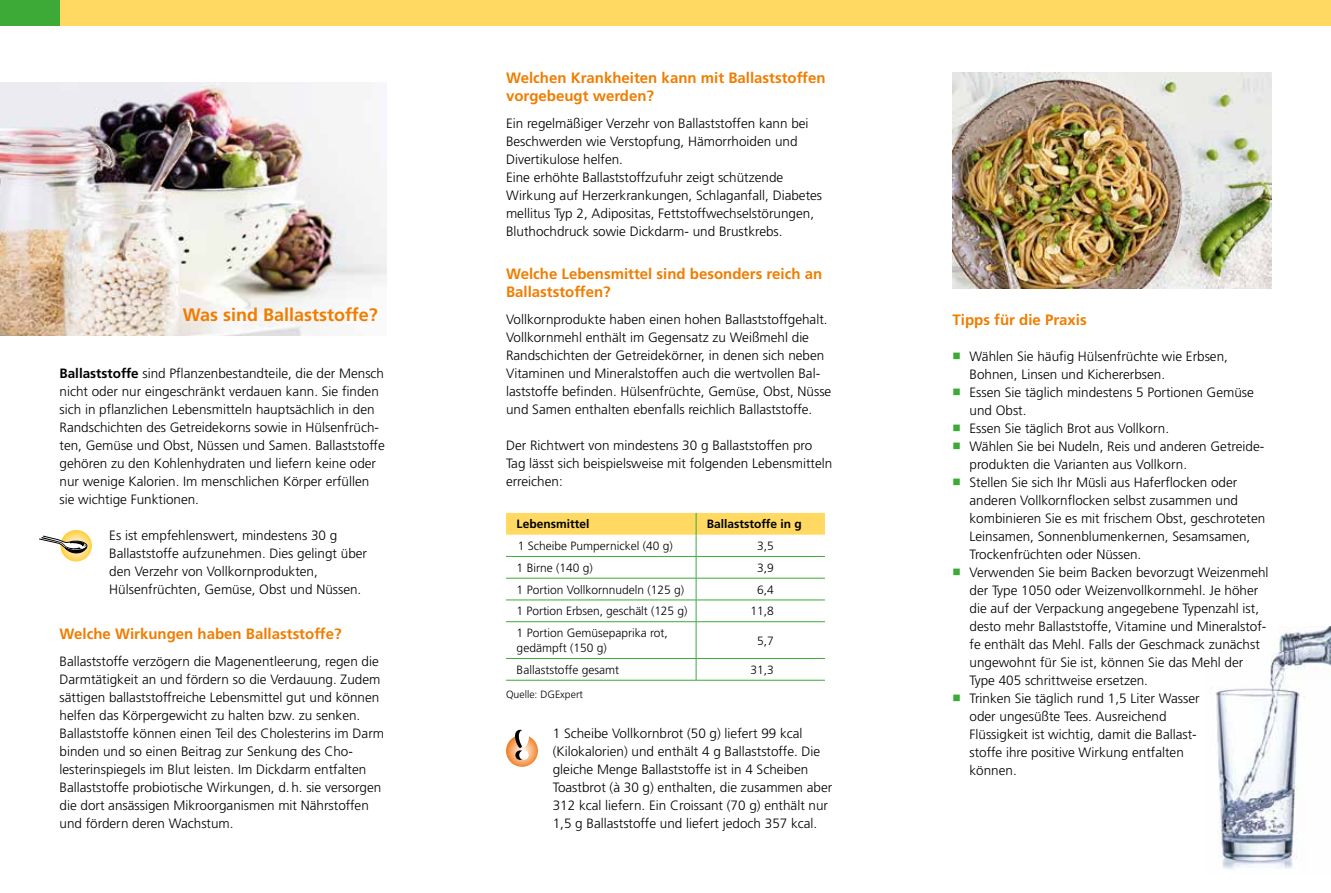
<style>
.page{position:relative;width:1331px;height:893px;background:#fff}
.page>*{position:absolute;margin:0;border:0;box-sizing:border-box;transform-origin:0 0}
.t1{font:700 18px "Frutiger LT Std";color:#ef7d00}
.t2{font:700 15px/18px "Frutiger LT Std";color:#ef7d00}
.t3{font:300 13.5px/18px "Frutiger LT Std";color:#000}
.t4{font:300 12px/15px "Frutiger LT Std";color:#000}
.t5{font:700 12px "Frutiger LT Std";color:#000}
.t6{font:300 10.5px "Frutiger LT Std";color:#000}
.s1{font-weight:700}
.s2{color:#3daa37}
</style>
<div class="page">
<img style="left:0;top:83px;width:387px;height:253px">
<img style="left:1215px;top:626px;width:116px;height:243px">
<svg style="left:506px;top:513px;width:319px;height:108px"></svg>
<hr style="left:506px;top:621px;width:190px;height:1px;background:#3daa37">
<hr style="left:696px;top:621px;width:129px;height:1px;background:#3daa37">
<hr style="left:696px;top:622px;width:1px;height:36px;background:#3daa37">
<hr style="left:506px;top:658px;width:190px;height:1px;background:#3daa37">
<hr style="left:696px;top:658px;width:129px;height:1px;background:#3daa37">
<svg style="left:696px;top:659px;width:1px;height:21px"></svg>
<hr style="left:506px;top:680px;width:190px;height:1px;background:#3daa37">
<hr style="left:696px;top:680px;width:129px;height:1px;background:#3daa37">
<div style="left:0;top:0;width:1331px;height:26px;background:#ffd962"></div>
<div style="left:0;top:0;width:60px;height:26px;background:#3daa37"></div>
<svg style="left:60px;top:530px;width:32px;height:31px"></svg>
<svg style="left:39px;top:535px;width:50px;height:20px"></svg>
<svg style="left:506px;top:735px;width:32px;height:32px"></svg>
<svg style="left:515px;top:730px;width:14px;height:30px"></svg>
<img style="left:952px;top:72px;width:319px;height:217px">
<h1 class="t1" style="left:183px;top:304px;width:197px">Was sind Ballaststoffe?</h1>
<p class="t3" style="left:60px;top:365px;width:327px"><span class="s1">Ballaststoffe</span> sind Pflanzenbestandteile, die der Mensch nicht oder nur eingeschränkt verdauen kann. Sie finden sich in pflanzlichen Lebensmitteln hauptsächlich in den Randschichten des Getreidekorns sowie in Hülsenfrüch&shy;ten, Gemüse und Obst, Nüssen und Samen. Ballaststoffe gehören zu den Kohlenhydraten und liefern keine oder nur wenige Kalorien. Im menschlichen Körper erfüllen sie wichtige Funktionen.</p>
<p class="t3" style="left:109px;top:527px;width:259px">Es ist empfehlenswert, mindestens 30 g Ballaststoffe aufzunehmen. Dies gelingt über den Verzehr von Vollkornprodukten, Hülsenfrüchten, Gemüse, Obst und Nüssen.</p>
<p class="t2" style="left:60px;top:625px;width:284px">Welche Wirkungen haben Ballaststoffe?</p>
<p class="t3" style="left:60px;top:653px;width:326px">Ballaststoffe verzögern die Magenentleerung, regen die Darmtätigkeit an und fördern so die Verdauung. Zudem sättigen ballaststoffreiche Lebensmittel gut und können helfen das Körpergewicht zu halten bzw. zu senken.<br>Ballaststoffe können einen Teil des Cholesterins im Darm binden und so einen Beitrag zur Senkung des Cho&shy;lesterinspiegels im Blut leisten. Im Dickdarm entfalten Ballaststoffe probiotische Wirkungen, d.h. sie versorgen die dort ansässigen Mikroorganismen mit Nährstoffen und fördern deren Wachstum.</p>
<p class="t2" style="left:506px;top:69px;width:321px">Welchen Krankheiten kann mit Ballaststoffen vorgebeugt werden?</p>
<p class="t3" style="left:506px;top:115px;width:318px">Ein regelmäßiger Verzehr von Ballaststoffen kann bei Beschwerden wie Verstopfung, Hämorrhoiden und Divertikulose helfen.<br>Eine erhöhte Ballaststoffzufuhr zeigt schützende Wirkung auf Herzerkrankungen, Schlaganfall, Diabetes mellitus Typ 2, Adipositas, Fettstoffwechselstörungen, Bluthochdruck sowie Dickdarm- und Brustkrebs.</p>
<p class="t2" style="left:506px;top:265px;width:318px">Welche Lebensmittel sind besonders reich an<br>Ballaststoffen?</p>
<p class="t3" style="left:506px;top:310px;width:327px">Vollkornprodukte haben einen hohen Ballaststoffgehalt.<br>Vollkornmehl enthält im Gegensatz zu Weißmehl die Randschichten der Getreidekörner, in denen sich neben Vitaminen und Mineralstoffen auch die wertvollen Bal&shy;laststoffe befinden. Hülsenfrüchte, Gemüse, Obst, Nüsse und Samen enthalten ebenfalls reichlich Ballaststoffe.</p>
<p class="t3" style="left:506px;top:436px;width:328px">Der Richtwert von mindestens 30 g Ballaststoffen pro<br>Tag lässt sich beispielsweise mit folgenden Lebensmitteln erreichen:</p>
<p class="t5" style="left:517px;top:517px;width:74px">Lebensmittel</p>
<p class="t5" style="left:707px;top:517px;width:97px">Ballaststoffe in g</p>
<p class="t4" style="left:518px;top:539px;width:156px">1 Scheibe Pumpernickel (40 g)</p>
<p class="t4" style="left:757px;top:539px;width:18px">3,5</p>
<p class="t4" style="left:517px;top:560px;width:78px">1 Birne (140 g)</p>
<p class="t4" style="left:757px;top:560px;width:18px">3,9</p>
<p class="t4" style="left:517px;top:582px;width:169px">1 Portion Vollkornnudeln (125 g)</p>
<p class="t4" style="left:757px;top:582px;width:18px">6,4</p>
<p class="t4" style="left:517px;top:604px;width:172px">1 Portion Erbsen, geschält (125 g)</p>
<p class="t4" style="left:751px;top:604px;width:25px">11,8</p>
<p class="t4" style="left:517px;top:626px;width:153px">1 Portion Gemüsepaprika rot, gedämpft (150 g)</p>
<p class="t4" style="left:757px;top:633px;width:18px">5,7</p>
<p class="t4" style="left:517px;top:662px;width:104px">Ballaststoffe gesamt</p>
<p class="t4" style="left:751px;top:662px;width:25px">31,3</p>
<p class="t6" style="left:506px;top:689px;width:78px">Quelle: DGExpert</p>
<p class="t3" style="left:553px;top:724px;width:281px">1 Scheibe Vollkornbrot (50 g) liefert 99 kcal (Kilokalorien) und enthält 4 g Ballaststoffe. Die gleiche Menge Ballaststoffe ist in 4 Scheiben Toastbrot (à 30 g) enthalten, die zusammen aber 312 kcal liefern. Ein Croissant (70 g) enthält nur 1,5 g Ballaststoffe und liefert jedoch 357 kcal.</p>
<p class="t2" style="left:952px;top:310px;width:136px">Tipps für die Praxis</p>
<p class="t3" style="left:969px;top:347px;width:260px;text-indent:-17px"><span class="s2">■</span> Wählen Sie häufig Hülsenfrüchte wie Erbsen,<br>Bohnen, Linsen und Kichererbsen.</p>
<p class="t3" style="left:969px;top:383px;width:286px;text-indent:-17px"><span class="s2">■</span> Essen Sie täglich mindestens 5 Portionen Gemüse und Obst.</p>
<p class="t3" style="left:952px;top:419px;width:218px"><span class="s2">■</span> Essen Sie täglich Brot aus Vollkorn.</p>
<p class="t3" style="left:969px;top:437px;width:296px;text-indent:-17px"><span class="s2">■</span> Wählen Sie bei Nudeln, Reis und anderen Getreide&shy;produkten die Varianten aus Vollkorn.</p>
<p class="t3" style="left:969px;top:473px;width:297px;text-indent:-17px"><span class="s2">■</span> Stellen Sie sich Ihr Müsli aus Haferflocken oder anderen Vollkornflocken selbst zusammen und kombinieren Sie es mit frischem Obst, geschroteten Leinsamen, Sonnenblumenkernen, Sesamsamen, Trockenfrüchten oder Nüssen.</p>
<p class="t3" style="left:969px;top:563px;width:301px;text-indent:-17px"><span class="s2">■</span> Verwenden Sie beim Backen bevorzugt Weizenmehl der Type 1050 oder Weizenvollkornmehl. Je höher die auf der Verpackung angegebene Typenzahl ist, desto mehr Ballaststoffe, Vitamine und Mineralstof&shy;fe enthält das Mehl. Falls der Geschmack zunächst ungewohnt für Sie ist, können Sie das Mehl der Type 405 schrittweise ersetzen.</p>
<p class="t3" style="left:969px;top:689px;width:232px;text-indent:-17px"><span class="s2">■</span> Trinken Sie täglich rund 1,5 Liter Wasser oder ungesüßte Tees. Ausreichend Flüssigkeit ist wichtig, damit die Ballast&shy;stoffe ihre positive Wirkung entfalten können.</p>
</div>
